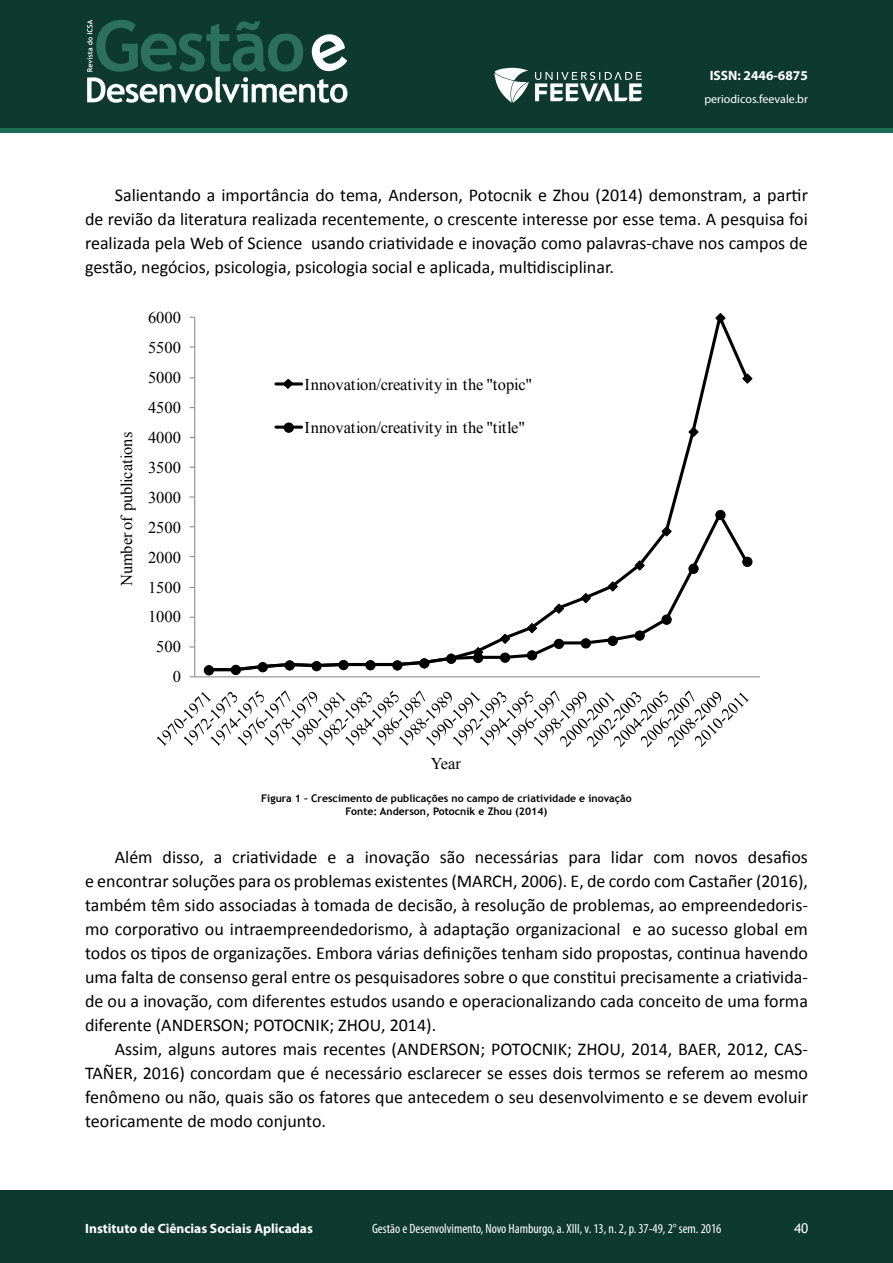
<style>
.page{position:relative;width:893px;height:1263px;background:#fff}
.page>*{position:absolute;margin:0;border:0;box-sizing:border-box;transform-origin:0 0}
.t1{font:18px/24px "Calibri";color:#000;text-align:justify}
.t2{font:16.5px "Times New Roman";color:#000}
.t3{font:condensed 13.5px "Myriad Pro";color:#fff}
.t4{font:700 13.5px "Myriad Pro";color:#fff}
.t5{font:13.5px "Trebuchet MS";color:#fff}
.t6{font:12px "Myriad Pro";color:#fff}
.t7{font:700 10.5px/12.6px "Trebuchet MS";color:#000;text-align:center}
</style>
<div class="page">
<div style="left:0;top:0;width:893px;height:129px;background:#0d392f"></div>
<svg style="left:87px;top:20px;width:260px;height:83px"></svg>
<div style="left:0;top:1193px;width:893px;height:70px;background:#0d392f"></div>
<div style="left:0;top:1190px;width:893px;height:5px;background:#0d392f"></div>
<hr style="left:0;top:129px;width:893px;height:4px;background:#1c6a58">
<svg style="left:494px;top:68px;width:35px;height:35px"></svg>
<svg style="left:535px;top:72px;width:107px;height:29px"></svg>
<hr style="left:194px;top:317px;width:1px;height:360px;background:#868686">
<hr style="left:195px;top:676px;width:565px;height:1px;background:#868686">
<svg style="left:274px;top:324px;width:472px;height:184px"></svg>
<svg style="left:203px;top:667px;width:11px;height:9px"></svg>
<svg style="left:687px;top:426px;width:13px;height:12px"></svg>
<svg style="left:715px;top:313px;width:11px;height:11px"></svg>
<svg style="left:741px;top:372px;width:12px;height:13px"></svg>
<svg style="left:206px;top:508px;width:545px;height:165px"></svg>
<div style="left:204px;top:665px;width:10px;height:10px;background:#000;border:1px solid #000;border-radius:50%"></div>
<div style="left:231px;top:665px;width:10px;height:10px;background:#000;border:1px solid #000;border-radius:50%"></div>
<div style="left:258px;top:662px;width:9px;height:10px;background:#000;border-radius:50%"></div>
<div style="left:258px;top:662px;width:10px;height:10px;border:1px solid #000;border-radius:50%"></div>
<div style="left:285px;top:660px;width:10px;height:10px;background:#000;border:1px solid #000;border-radius:50%"></div>
<div style="left:312px;top:661px;width:9px;height:10px;background:#000;border-radius:50%"></div>
<div style="left:311px;top:661px;width:11px;height:10px;border:1px solid #000;border-radius:50%"></div>
<div style="left:338px;top:660px;width:11px;height:10px;background:#000;border:1px solid #000;border-radius:50%"></div>
<div style="left:366px;top:661px;width:9px;height:9px;background:#000;border-radius:50%"></div>
<div style="left:365px;top:660px;width:11px;height:10px;border:1px solid #000;border-radius:50%"></div>
<div style="left:392px;top:660px;width:10px;height:10px;background:#000;border:1px solid #000;border-radius:50%"></div>
<div style="left:420px;top:659px;width:9px;height:9px;background:#000;border-radius:50%"></div>
<div style="left:419px;top:658px;width:10px;height:10px;border:1px solid #000;border-radius:50%"></div>
<div style="left:447px;top:654px;width:9px;height:9px;background:#000;border-radius:50%"></div>
<div style="left:446px;top:654px;width:10px;height:10px;border:1px solid #000;border-radius:50%"></div>
<div style="left:473px;top:653px;width:10px;height:9px;background:#000;border-radius:50%"></div>
<div style="left:473px;top:653px;width:10px;height:10px;border:1px solid #000;border-radius:50%"></div>
<div style="left:500px;top:653px;width:10px;height:9px;background:#000;border-radius:50%"></div>
<div style="left:500px;top:652px;width:10px;height:11px;border:1px solid #000;border-radius:50%"></div>
<div style="left:527px;top:651px;width:10px;height:9px;background:#000;border-radius:50%"></div>
<div style="left:527px;top:650px;width:10px;height:10px;border:1px solid #000;border-radius:50%"></div>
<div style="left:554px;top:639px;width:9px;height:9px;background:#000;border-radius:50%"></div>
<div style="left:554px;top:639px;width:10px;height:10px;border:1px solid #000;border-radius:50%"></div>
<div style="left:581px;top:639px;width:9px;height:9px;background:#000;border-radius:50%"></div>
<div style="left:581px;top:638px;width:10px;height:10px;border:1px solid #000;border-radius:50%"></div>
<div style="left:608px;top:636px;width:9px;height:9px;background:#000;border-radius:50%"></div>
<div style="left:608px;top:636px;width:10px;height:10px;border:1px solid #000;border-radius:50%"></div>
<div style="left:635px;top:631px;width:9px;height:9px;background:#000;border-radius:50%"></div>
<div style="left:634px;top:630px;width:11px;height:11px;border:1px solid #000;border-radius:50%"></div>
<div style="left:662px;top:615px;width:9px;height:9px;background:#000;border-radius:50%"></div>
<div style="left:661px;top:614px;width:11px;height:11px;border:1px solid #000;border-radius:50%"></div>
<div style="left:689px;top:564px;width:9px;height:9px;background:#000;border-radius:50%"></div>
<div style="left:688px;top:564px;width:11px;height:10px;border:1px solid #000;border-radius:50%"></div>
<div style="left:716px;top:510px;width:9px;height:10px;background:#000;border-radius:50%"></div>
<div style="left:715px;top:510px;width:11px;height:10px;border:1px solid #000;border-radius:50%"></div>
<div style="left:743px;top:557px;width:9px;height:9px;background:#000;border-radius:50%"></div>
<div style="left:742px;top:557px;width:10px;height:10px;border:1px solid #000;border-radius:50%"></div>
<svg style="left:157px;top:690px;width:592px;height:57px"></svg>
<hr style="left:276px;top:382px;width:26px;height:3px;background:#000">
<svg style="left:282px;top:378px;width:13px;height:12px"></svg>
<hr style="left:276px;top:426px;width:26px;height:3px;background:#000">
<div style="left:284px;top:423px;width:9px;height:9px;background:#000;border-radius:50%"></div>
<div style="left:284px;top:422px;width:10px;height:11px;border:1px solid #000;border-radius:50%"></div>
<p class="t4" style="left:710px;top:67px;width:100px">ISSN: 2446-6875</p>
<p class="t6" style="left:704px;top:91px;width:105px">periodicos.feevale.br</p>
<p class="t1" style="left:85px;top:183px;width:724px;text-indent:30px">Salientando a importância do tema, Anderson, Potocnik e Zhou (2014) demonstram, a partir de revião da literatura realizada recentemente, o crescente interesse por esse tema. A pesquisa foi realizada pela Web of Science usando criatividade e inovação como palavras-chave nos campos de gestão, negócios, psicologia, psicologia social e aplicada, multidisciplinar.</p>
<p class="t2" style="left:148px;top:306px;width:34px">6000</p>
<p class="t2" style="left:116px;top:586px;width:156px;rotate:-90deg">Number of publications</p>
<p class="t2" style="left:148px;top:336px;width:34px">5500</p>
<p class="t2" style="left:148px;top:366px;width:34px">5000</p>
<p class="t2" style="left:148px;top:396px;width:34px">4500</p>
<p class="t2" style="left:148px;top:426px;width:34px">4000</p>
<p class="t2" style="left:148px;top:456px;width:34px">3500</p>
<p class="t2" style="left:148px;top:486px;width:34px">3000</p>
<p class="t2" style="left:148px;top:516px;width:34px">2500</p>
<p class="t2" style="left:148px;top:546px;width:34px">2000</p>
<p class="t2" style="left:148px;top:576px;width:34px">1500</p>
<p class="t2" style="left:148px;top:606px;width:34px">1000</p>
<p class="t2" style="left:156px;top:636px;width:26px">500</p>
<p class="t2" style="left:173px;top:666px;width:10px">0</p>
<p class="t2" style="left:305px;top:373px;width:229px">Innovation/creativity in the "topic"</p>
<p class="t2" style="left:305px;top:417px;width:222px">Innovation/creativity in the "title"</p>
<p class="t2" style="left:431px;top:752px;width:32px">Year</p>
<p class="t7" style="left:261px;top:792px;width:372px">Figura 1 – Crescimento de publicações no campo de criatividade e inovação<br>Fonte: Anderson, Potocnik e Zhou (2014)</p>
<p class="t1" style="left:85px;top:845px;width:724px;text-indent:30px">Além disso, a criatividade e a inovação são necessárias para lidar com novos desafios e encontrar soluções para os problemas existentes (MARCH, 2006). E, de cordo com Castañer (2016), também têm sido associadas à tomada de decisão, à resolução de problemas, ao empreendedoris&shy;mo corporativo ou intraempreendedorismo, à adaptação organizacional e ao sucesso global em todos os tipos de organizações. Embora várias definições tenham sido propostas, continua havendo uma falta de consenso geral entre os pesquisadores sobre o que constitui precisamente a criativida&shy;de ou a inovação, com diferentes estudos usando e operacionalizando cada conceito de uma forma diferente (ANDERSON; POTOCNIK; ZHOU, 2014).</p>
<p class="t1" style="left:85px;top:1037px;width:724px;text-indent:30px">Assim, alguns autores mais recentes (ANDERSON; POTOCNIK; ZHOU, 2014, BAER, 2012, CAS-TAÑER, 2016) concordam que é necessário esclarecer se esses dois termos se referem ao mesmo fenômeno ou não, quais são os fatores que antecedem o seu desenvolvimento e se devem evoluir teoricamente de modo conjunto.</p>
<p class="t4" style="left:85px;top:1220px;width:229px">Instituto de Ciências Sociais Aplicadas</p>
<p class="t3" style="left:372px;top:1220px;width:351px">Gestão e Desenvolvimento, Novo Hamburgo, a. XIII, v. 13, n. 2, p. 37-49, 2° sem. 2016</p>
<p class="t5" style="left:794px;top:1220px;width:16px">40</p>
</div>
